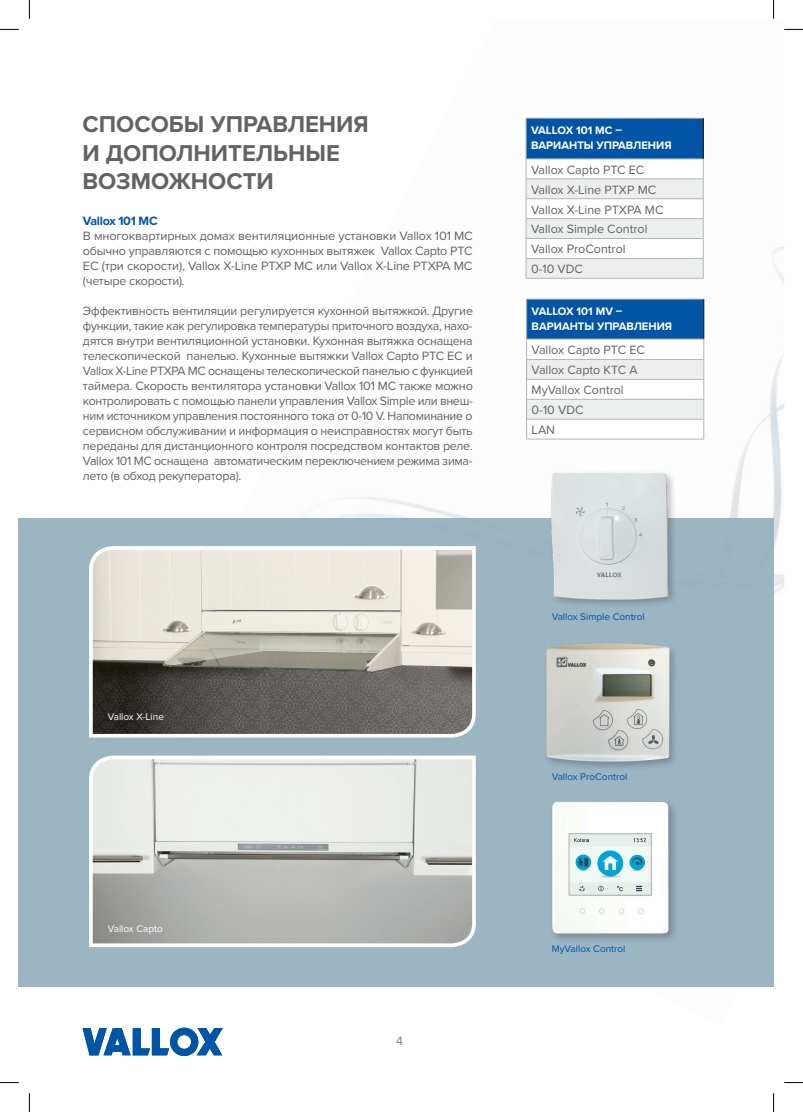
<style>
.page{position:relative;width:803px;height:1112px;background:#fff}
.page>*{position:absolute;margin:0;border:0;box-sizing:border-box;transform-origin:0 0}
.t1{font:700 23.75px/28.5px "Proxima Nova";color:#636366}
.t2{font:12.5px/15px "Proxima Nova";letter-spacing:-.01em;color:#636366}
.t3{font:700 12.5px "Proxima Nova";letter-spacing:-.02em;color:#0154a6}
.t4{font:12.5px "Proxima Nova";color:#808285}
.t5{font:700 11.25px/15px "Proxima Nova";color:#fff}
.t6{font:10px "Proxima Nova";color:#0154a6}
.t7{font:10px "Proxima Nova";color:#fff}
</style>
<div class="page">
<svg style="left:83px;top:1027px;width:140px;height:28px"></svg>
<img style="left:132px;top:117px;width:652px;height:870px">
<div style="left:19px;top:518px;width:754px;height:468px;background:#9cb5c2"></div>
<svg style="left:89px;top:755px;width:387px;height:193px;background:#cdcfcc"></svg>
<svg style="left:89px;top:546px;width:387px;height:192px;background:#afaca6"></svg>
<div style="left:526px;top:118px;width:177px;height:41px;background:#0154a6"></div>
<hr style="left:526px;top:118px;width:177px;height:1px;background:#b1b8af">
<hr style="left:526px;top:118px;width:1px;height:41px;background:#b1b8af">
<svg style="left:526px;top:159px;width:178px;height:119px"></svg>
<hr style="left:526px;top:278px;width:177px;height:1px;background:#b1b8af">
<hr style="left:703px;top:118px;width:1px;height:41px;background:#231f20">
<div style="left:527px;top:299px;width:177px;height:40px;background:#0154a6"></div>
<hr style="left:526px;top:299px;width:178px;height:1px;background:#b1b8af">
<hr style="left:526px;top:299px;width:1px;height:40px;background:#b1b8af">
<svg style="left:526px;top:339px;width:178px;height:100px"></svg>
<hr style="left:526px;top:439px;width:178px;height:1px;background:#b1b8af">
<hr style="left:703px;top:299px;width:1px;height:40px;background:#231f20">
<img style="left:546px;top:643px;width:129px;height:125px">
<div style="left:549px;top:798px;width:130px;height:145px;background:#231f20;opacity:.3"></div>
<img style="left:552px;top:801px;width:116px;height:132px">
<div style="left:548px;top:469px;width:130px;height:139px;background:#98b0bd"></div>
<img style="left:542px;top:464px;width:137px;height:140px">
<svg style="left:0;top:29px;width:19px;height:1px"></svg>
<svg style="left:784px;top:29px;width:19px;height:1px"></svg>
<svg style="left:0;top:1082px;width:19px;height:1px"></svg>
<svg style="left:784px;top:1082px;width:19px;height:1px"></svg>
<svg style="left:29px;top:0;width:1px;height:19px"></svg>
<svg style="left:29px;top:1093px;width:1px;height:18px"></svg>
<svg style="left:773px;top:0;width:1px;height:19px"></svg>
<svg style="left:773px;top:1093px;width:1px;height:18px"></svg>
<h1 class="t1" style="left:83px;top:111px;width:288px">СПОСОБЫ УПРАВЛЕНИЯ<br>И ДОПОЛНИТЕЛЬНЫЕ<br>ВОЗМОЖНОСТИ</h1>
<p class="t3" style="left:83px;top:213px;width:76px">Vallox 101 MC</p>
<p class="t2" style="left:83px;top:228px;width:391px;text-align:justify">В многоквартирных домах вентиляционные установки Vallox 101 MC обычно управляются с помощью кухонных вытяжек Vallox Capto PTC EC (три скорости), Vallox X-Line PTXP MC или Vallox X-Line PTXPA MC (четыре скорости).</p>
<p class="t2" style="left:83px;top:303px;width:392px;text-align:justify">Эффективность вентиляции регулируется кухонной вытяжкой. Другие функции, такие как регулировка температуры приточного воздуха, нахо&shy;дятся внутри вентиляционной установки. Кухонная вытяжка оснащена телескопической панелью. Кухонные вытяжки Vallox Capto PTC EC и Vallox X-Line PTXPA MC оснащены телескопической панелью с функцией таймера. Скорость вентилятора установки Vallox 101 MC также можно контролировать с помощью панели управления Vallox Simple или внеш&shy;ним источником управления постоянного тока от 0-10 V. Напоминание о сервисном обслуживании и информация о неисправностях могут быть переданы для дистанционного контроля посредством контактов реле.<br>Vallox 101 MC оснащена автоматическим переключением режима зима&shy;лето (в обход рекуператора).</p>
<p class="t7" style="left:108px;top:710px;width:58px">Vallox X-Line</p>
<p class="t7" style="left:108px;top:922px;width:57px">Vallox Capto</p>
<p class="t4" style="left:396px;top:1033px;width:8px">4</p>
<p class="t5" style="left:531px;top:124px;width:142px">VALLOX 101 MC –<br>ВАРИАНТЫ УПРАВЛЕНИЯ</p>
<p class="t2" style="left:531px;top:160px;width:134px;line-height:19.9px">Vallox Capto PTC EC<br>Vallox X-Line PTXP MC<br>Vallox X-Line PTXPA MC<br>Vallox Simple Control<br>Vallox ProControl<br>0-10 VDC</p>
<p class="t5" style="left:532px;top:304px;width:142px">VALLOX 101 MV –<br>ВАРИАНТЫ УПРАВЛЕНИЯ</p>
<p class="t2" style="left:532px;top:340px;width:115px;line-height:20px">Vallox Capto PTC EC<br>Vallox Capto KTC A<br>MyVallox Control<br>0-10 VDC<br>LAN</p>
<p class="t6" style="left:552px;top:610px;width:95px">Vallox Simple Control</p>
<p class="t6" style="left:552px;top:770px;width:77px">Vallox ProControl</p>
<p class="t6" style="left:552px;top:942px;width:75px">MyVallox Control</p>
</div>
